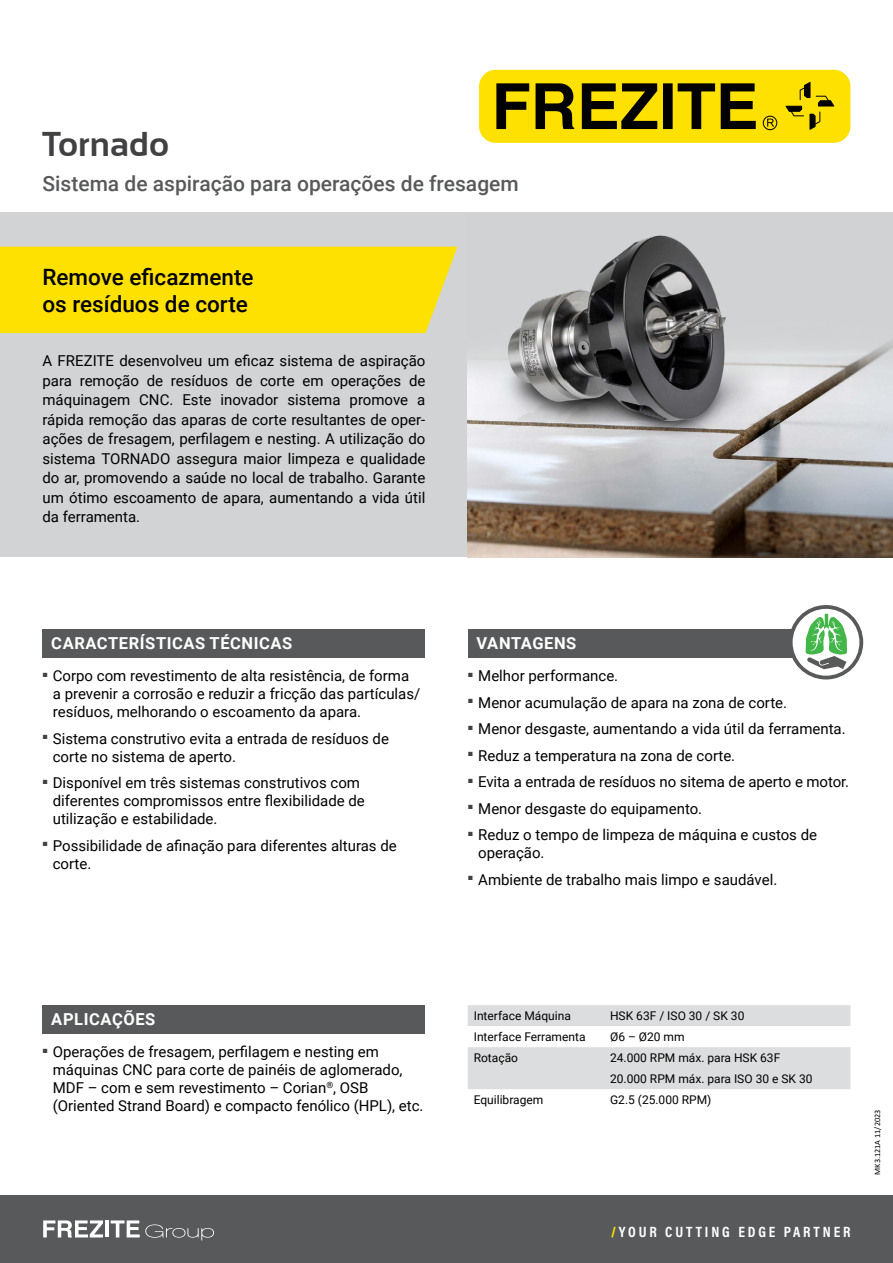
<style>
.page{position:relative;width:893px;height:1263px;background:#fff}
.page>*{position:absolute;margin:0;border:0;box-sizing:border-box;transform-origin:0 0}
.t1{font:700 34.5px "Sansation";color:#414042}
.t2{font:500 22.5px/27px "Roboto";color:#000}
.t3{font:500 21px "Roboto";color:#58595b}
.t4{font:700 16.5px "Roboto";letter-spacing:.035em;color:#fff}
.t5{font:15px/18px "Roboto";color:#000}
.t6{font:700 15px "Acumin Pro Cond";letter-spacing:.19em;color:#fff}
.t7{font:12px/21px "Roboto";color:#000}
.t8{font:8.25px "Calibri";color:#000}
.s1{font-weight:900;color:#ffe100}
</style>
<div class="page">
<div style="left:468px;top:629px;width:382px;height:28px;background:#58595b"></div>
<div style="left:0;top:213px;width:893px;height:344px;background:#d1d3d4"></div>
<div style="left:480px;top:71px;width:369px;height:71px;background:#ffe100;border-radius:15px"></div>
<div style="left:479px;top:70px;width:371px;height:73px;border:2px solid #ffe100;border-radius:15px"></div>
<div style="left:763px;top:116px;width:14px;height:14px;border:1px solid #000;border-radius:50%"></div>
<svg style="left:786px;top:82px;width:48px;height:48px"></svg>
<svg style="left:767px;top:119px;width:7px;height:8px"></svg>
<svg style="left:496px;top:83px;width:260px;height:46px"></svg>
<img style="left:468px;top:235px;width:425px;height:322px">
<svg style="left:789px;top:605px;width:74px;height:74px"></svg>
<div style="left:43px;top:629px;width:382px;height:28px;background:#58595b"></div>
<div style="left:43px;top:1005px;width:382px;height:28px;background:#58595b"></div>
<div style="left:0;top:1196px;width:893px;height:67px;background:#58595b"></div>
<svg style="left:43px;top:1220px;width:60px;height:17px"></svg>
<hr style="left:105px;top:1220px;width:4px;height:17px;background:#fff">
<svg style="left:111px;top:1220px;width:103px;height:20px"></svg>
<svg style="left:468px;top:1005px;width:382px;height:84px"></svg>
<div style="left:0;top:247px;width:457px;height:86px;background:#ffe100"></div>
<h1 class="t1" style="left:43px;top:125px;width:128px">Tornado</h1>
<h3 class="t3" style="left:43px;top:168px;width:478px">Sistema de aspiração para operações de fresagem</h3>
<h2 class="t2" style="left:42px;top:262px;width:213px">Remove eficazmente os resíduos de corte</h2>
<p class="t5" style="left:43px;top:351px;width:384px;line-height:19.5px;text-align:justify">A FREZITE desenvolveu um eficaz sistema de aspiração para remoção de resíduos de corte em operações de máquinagem CNC. Este inovador sistema promove a rápida remoção das aparas de corte resultantes de oper&shy;ações de fresagem, perfilagem e nesting. A utilização do sistema TORNADO assegura maior limpeza e qualidade do ar, promovendo a saúde no local de trabalho. Garante um ótimo escoamento de apara, aumentando a vida útil da ferramenta.</p>
<p class="t4" style="left:51px;top:631px;width:243px">CARACTERÍSTICAS TÉCNICAS</p>
<p class="t5" style="left:53px;top:666px;width:369px;text-indent:-10px"><sup>■</sup> Corpo com revestimento de alta resistência, de forma a prevenir a corrosão e reduzir a fricção das partículas/ resíduos, melhorando o escoamento da apara.</p>
<p class="t5" style="left:53px;top:729px;width:338px;text-indent:-10px"><sup>■</sup> Sistema construtivo evita a entrada de resíduos de corte no sistema de aperto.</p>
<p class="t5" style="left:53px;top:773px;width:314px;text-indent:-10px"><sup>■</sup> Disponível em três sistemas construtivos com diferentes compromissos entre flexibilidade de utilização e estabilidade.</p>
<p class="t5" style="left:53px;top:836px;width:345px;text-indent:-10px"><sup>■</sup> Possibilidade de afinação para diferentes alturas de corte.</p>
<p class="t4" style="left:477px;top:631px;width:101px">VANTAGENS</p>
<p class="t5" style="left:468px;top:666px;width:152px"><sup>■</sup> Melhor performance.</p>
<p class="t5" style="left:468px;top:693px;width:321px"><sup>■</sup> Menor acumulação de apara na zona de corte.</p>
<p class="t5" style="left:468px;top:719px;width:379px"><sup>■</sup> Menor desgaste, aumentando a vida útil da ferramenta.</p>
<p class="t5" style="left:468px;top:746px;width:269px"><sup>■</sup> Reduz a temperatura na zona de corte.</p>
<p class="t5" style="left:468px;top:772px;width:383px"><sup>■</sup> Evita a entrada de resíduos no sitema de aperto e motor.</p>
<p class="t5" style="left:468px;top:799px;width:236px"><sup>■</sup> Menor desgaste do equipamento.</p>
<p class="t5" style="left:478px;top:825px;width:340px;text-indent:-10px"><sup>■</sup> Reduz o tempo de limpeza de máquina e custos de operação.</p>
<p class="t5" style="left:468px;top:870px;width:311px"><sup>■</sup> Ambiente de trabalho mais limpo e saudável.</p>
<p class="t4" style="left:51px;top:1007px;width:106px">APLICAÇÕES</p>
<p class="t5" style="left:53px;top:1042px;width:372px;text-indent:-10px"><sup>■</sup> Operações de fresagem, perfilagem e nesting em máquinas CNC para corte de painéis de aglomerado, MDF – com e sem revestimento – Corian<sup>®</sup>, OSB (Oriented Strand Board) e compacto fenólico (HPL), etc.</p>
<p class="t7" style="left:474px;top:1005px;width:99px">Interface Máquina</p>
<p class="t7" style="left:610px;top:1005px;width:136px">HSK 63F / ISO 30 / SK 30</p>
<p class="t7" style="left:474px;top:1026px;width:113px">Interface Ferramenta</p>
<p class="t7" style="left:610px;top:1026px;width:76px">Ø6 – Ø20 mm</p>
<p class="t7" style="left:474px;top:1047px;width:46px">Rotação</p>
<p class="t7" style="left:610px;top:1047px;width:204px">24.000 RPM máx. para HSK 63F<br>20.000 RPM máx. para ISO 30 e SK 30</p>
<p class="t7" style="left:474px;top:1089px;width:71px">Equilibragem</p>
<p class="t7" style="left:610px;top:1089px;width:103px">G2.5 (25.000 RPM)</p>
<p class="t6" style="left:611px;top:1222px;width:241px"><span class="s1">/</span>YOUR CUTTING EDGE PARTNER</p>
<p class="t8" style="left:872px;top:1175px;width:67px;rotate:-90deg">MK3.121A 11/2023</p>
</div>
